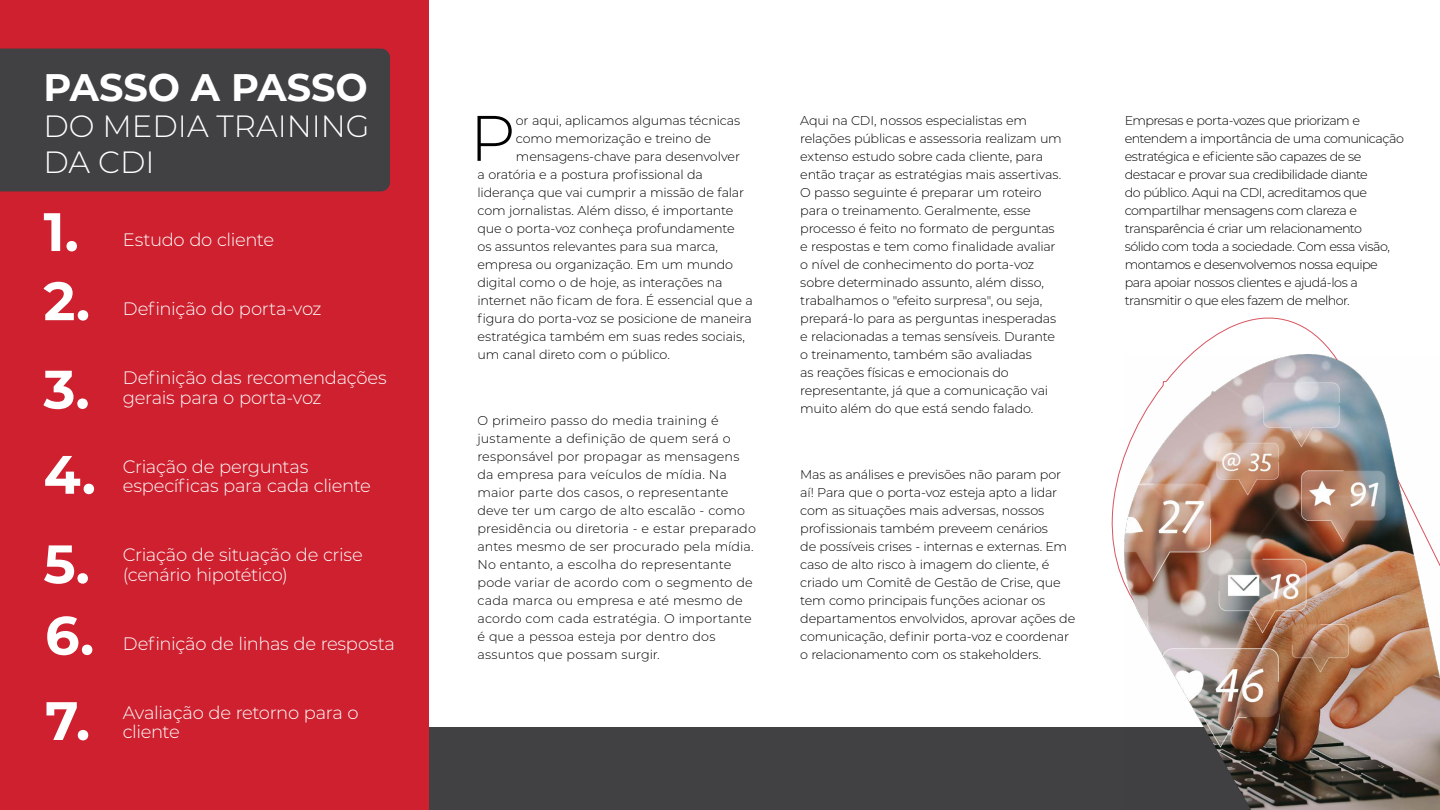
<style>
.page{position:relative;width:1440px;height:810px;background:#ce202f}
.page>*{position:absolute;margin:0;border:0;box-sizing:border-box;transform-origin:0 0}
.t1{font:300 64.2px "Montserrat";color:#000}
.t2{font:700 54px/87.4px "Montserrat";color:#fff}
.t3{font:700 38.25px "Montserrat";color:#fff}
.t4{font:300 30.75px/36px "Montserrat";color:#fff}
.t5{font:300 18px/19.5px "Montserrat";letter-spacing:-.02em;color:#fff}
.t6{font:300 12.75px/18px "Montserrat";letter-spacing:-.015em;color:#000}
.t7{font:300 12.75px/18px "Montserrat";letter-spacing:.005em;color:#000}
.t8{font:300 12.75px/18px "Montserrat";letter-spacing:-.045em;color:#000}
</style>
<div class="page">
<div style="left:429px;top:0;width:1011px;height:810px;background:#fff"></div>
<div style="left:0;top:49px;width:390px;height:142px;background:#414042"></div>
<div style="left:429px;top:728px;width:1011px;height:82px;background:#414042"></div>
<img style="left:1125px;top:355px;width:315px;height:455px">
<h3 class="t3" style="left:44px;top:60px;width:326px">PASSO A PASSO</h3>
<h3 class="t4" style="left:44px;top:107px;width:328px">DO MEDIA TRAINING<br>DA CDI</h3>
<h1 class="t1" style="left:470px;top:94px;width:47px">P</h1>
<p class="t6" style="left:516px;top:111px;width:226px">or aqui, aplicamos algumas técnicas</p>
<p class="t6" style="left:516px;top:129px;width:197px">como memorização e treino de</p>
<p class="t6" style="left:516px;top:147px;width:226px">mensagens-chave para desenvolver</p>
<p class="t6" style="left:478px;top:165px;width:227px">a oratória e a postura profissional da</p>
<p class="t6" style="left:478px;top:183px;width:268px">liderança que vai cumprir a missão de falar</p>
<p class="t6" style="left:478px;top:201px;width:257px">com jornalistas. Além disso, é importante</p>
<p class="t6" style="left:478px;top:219px;width:259px">que o porta-voz conheça profundamente</p>
<p class="t6" style="left:478px;top:237px;width:242px">os assuntos relevantes para sua marca,</p>
<p class="t6" style="left:478px;top:255px;width:257px">empresa ou organização. Em um mundo</p>
<p class="t6" style="left:478px;top:273px;width:247px">digital como o de hoje, as interações na</p>
<p class="t6" style="left:478px;top:291px;width:277px">internet não ficam de fora. É essencial que a</p>
<p class="t6" style="left:478px;top:309px;width:276px">figura do porta-voz se posicione de maneira</p>
<p class="t6" style="left:478px;top:327px;width:269px">estratégica também em suas redes sociais,</p>
<p class="t6" style="left:478px;top:345px;width:194px">um canal direto com o público.</p>
<h2 class="t2" style="left:44px;top:195px;width:48px;line-height:69.2px">1.<br>2.</h2>
<h3 class="t5" style="left:123px;top:229px;width:153px">Estudo do cliente</h3>
<h3 class="t5" style="left:123px;top:298px;width:200px">Definição do porta-voz</h3>
<h2 class="t2" style="left:44px;top:343px;width:54px;text-align:justify">3.<br>4.<br>5.</h2>
<h2 class="t2" style="left:45px;top:590px;width:51px;line-height:85.3px">6.<br>7.</h2>
<h3 class="t5" style="left:123px;top:367px;width:265px">Definição das recomendações gerais para o porta-voz</h3>
<h3 class="t5" style="left:123px;top:456px;width:250px">Criação de perguntas específicas para cada cliente</h3>
<h3 class="t5" style="left:123px;top:544px;width:242px">Criação de situação de crise (cenário hipotético)</h3>
<h3 class="t5" style="left:123px;top:633px;width:274px">Definição de linhas de resposta</h3>
<h3 class="t5" style="left:123px;top:702px;width:237px">Avaliação de retorno para o cliente</h3>
<p class="t7" style="left:478px;top:411px;width:280px">O primeiro passo do media training é justamente a definição de quem será o responsável por propagar as mensagens da empresa para veículos de mídia. Na maior parte dos casos, o representante deve ter um cargo de alto escalão - como presidência ou diretoria - e estar preparado antes mesmo de ser procurado pela mídia.<br>No entanto, a escolha do representante pode variar de acordo com o segmento de cada marca ou empresa e até mesmo de acordo com cada estratégia. O importante é que a pessoa esteja por dentro dos assuntos que possam surgir.</p>
<p class="t6" style="left:800px;top:111px;width:263px">Aqui na CDI, nossos especialistas em relações públicas e assessoria realizam um extenso estudo sobre cada cliente, para então traçar as estratégias mais assertivas.<br>O passo seguinte é preparar um roteiro para o treinamento. Geralmente, esse processo é feito no formato de perguntas e respostas e tem como finalidade avaliar o nível de conhecimento do porta-voz sobre determinado assunto, além disso, trabalhamos o "efeito surpresa", ou seja, prepará-lo para as perguntas inesperadas e relacionadas a temas sensíveis. Durante o treinamento, também são avaliadas<br>as reações físicas e emocionais do representante, já que a comunicação vai muito além do que está sendo falado.</p>
<p class="t6" style="left:800px;top:465px;width:277px">Mas as análises e previsões não param por aí! Para que o porta-voz esteja apto a lidar com as situações mais adversas, nossos profissionais também preveem cenários<br>de possíveis crises - internas e externas. Em caso de alto risco à imagem do cliente, é criado um Comitê de Gestão de Crise, que tem como principais funções acionar os departamentos envolvidos, aprovar ações de comunicação, definir porta-voz e coordenar o relacionamento com os stakeholders.</p>
<p class="t8" style="left:1125px;top:111px;width:281px">Empresas e porta-vozes que priorizam e entendem a importância de uma comunicação estratégica e eficiente são capazes de se destacar e provar sua credibilidade diante<br>do público. Aqui na CDI, acreditamos que compartilhar mensagens com clareza e transparência é criar um relacionamento<br>sólido com toda a sociedade. Com essa visão, montamos e desenvolvemos nossa equipe para apoiar nossos clientes e ajudá-los a transmitir o que eles fazem de melhor.</p>
</div>
